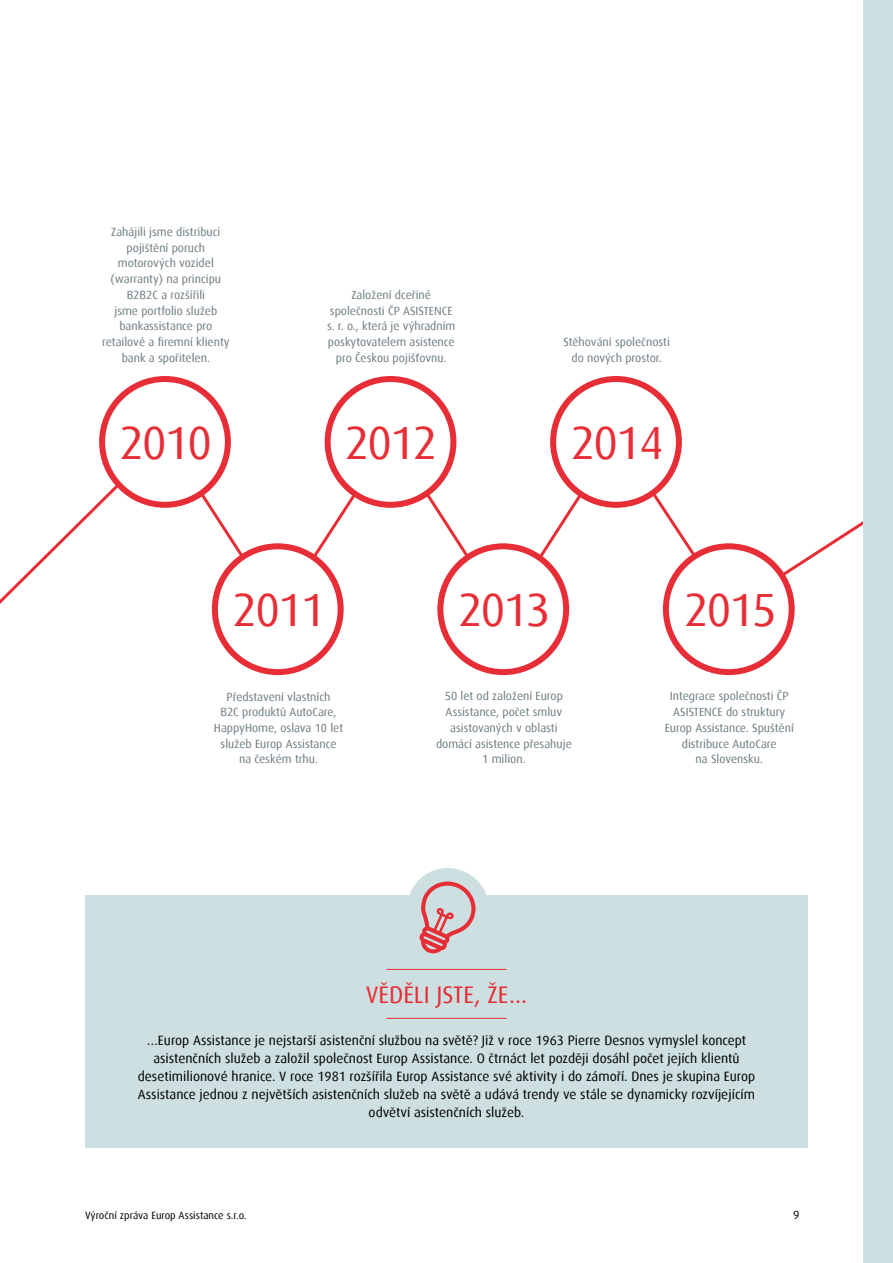
<style>
.page{position:relative;width:893px;height:1263px;background:#fff}
.page>*{position:absolute;margin:0;border:0;box-sizing:border-box;transform-origin:0 0}
.t1{font:46.5px "Dax CE";letter-spacing:-.04em;color:#e72e36}
.t2{font:24px "Dax CE";color:#e72e36}
.t3{font:13.5px/18px "Dax CE";color:#000;text-align:center}
.t4{font:12px "Dax CE";color:#000}
.t5{font:11.85px/15.8px "Dax CE";color:#6c7b83;text-align:center}
.t6{font:10.5px "Dax CE";color:#000}
</style>
<div class="page">
<svg style="left:0;top:433px;width:863px;height:243px"></svg>
<div style="left:328px;top:379px;width:125px;height:126px;background:#fff;border-radius:50%"></div>
<div style="left:325px;top:376px;width:131px;height:132px;border:6px solid #e72e36;border-radius:50%"></div>
<div style="left:553px;top:379px;width:126px;height:126px;background:#fff;border-radius:50%"></div>
<div style="left:550px;top:376px;width:132px;height:132px;border:6px solid #e72e36;border-radius:50%"></div>
<div style="left:102px;top:379px;width:126px;height:126px;background:#fff;border-radius:50%"></div>
<div style="left:99px;top:376px;width:132px;height:132px;border:6px solid #e72e36;border-radius:50%"></div>
<div style="left:440px;top:546px;width:126px;height:126px;background:#fff;border-radius:50%"></div>
<div style="left:437px;top:543px;width:132px;height:132px;border:6px solid #e72e36;border-radius:50%"></div>
<div style="left:666px;top:546px;width:126px;height:126px;background:#fff;border-radius:50%"></div>
<div style="left:663px;top:543px;width:132px;height:132px;border:6px solid #e72e36;border-radius:50%"></div>
<div style="left:215px;top:546px;width:126px;height:126px;background:#fff;border-radius:50%"></div>
<div style="left:212px;top:543px;width:132px;height:132px;border:6px solid #e72e36;border-radius:50%"></div>
<div style="left:85px;top:895px;width:723px;height:252px;background:#cddfe0"></div>
<svg style="left:387px;top:868px;width:119px;height:101px"></svg>
<hr style="left:386px;top:969px;width:121px;height:1px;background:#e72e36">
<hr style="left:386px;top:1018px;width:121px;height:1px;background:#e72e36">
<div style="left:863px;top:0;width:30px;height:1263px;background:#cddfe0"></div>
<p class="t5" style="left:102px;top:224px;width:129px">Zahájili jsme distribuci pojištění poruch motorových vozidel (warranty) na principu<br>B2B2C a rozšířili<br>jsme portfolio služeb bankassistance pro retailové a firemní klienty bank a spořitelen.</p>
<p class="t5" style="left:327px;top:286px;width:130px">Založení dceřiné společnosti ČP ASISTENCE s. r. o., která je výhradním poskytovatelem asistence pro Českou pojišťovnu.</p>
<p class="t5" style="left:563px;top:334px;width:108px">Stěhování společnosti do nových prostor.</p>
<h1 class="t1" style="left:119px;top:414px;width:94px">2010</h1>
<h1 class="t1" style="left:345px;top:414px;width:94px">2012</h1>
<h1 class="t1" style="left:571px;top:414px;width:94px">2014</h1>
<h1 class="t1" style="left:233px;top:580px;width:94px">2011</h1>
<h1 class="t1" style="left:458px;top:580px;width:94px">2013</h1>
<h1 class="t1" style="left:684px;top:580px;width:94px">2015</h1>
<p class="t5" style="left:214px;top:688px;width:131px">Představení vlastních<br>B2C produktů AutoCare,<br>HappyHome, oslava 10 let služeb Europ Assistance na českém trhu.</p>
<p class="t5" style="left:436px;top:688px;width:137px">50 let od založení Europ<br>Assistance, počet smluv asistovaných v oblasti domácí asistence přesahuje<br>1 milion.</p>
<p class="t5" style="left:665px;top:688px;width:131px">Integrace společnosti ČP<br>ASISTENCE do struktury<br>Europ Assistance. Spuštění distribuce AutoCare<br>na Slovensku.</p>
<h2 class="t2" style="left:366px;top:979px;width:163px">VĚDĚLI JSTE, ŽE...</h2>
<p class="t3" style="left:138px;top:1031px;width:619px">…Europ Assistance je nejstarší asistenční službou na světě? Již v roce 1963 Pierre Desnos vymyslel koncept asistenčních služeb a založil společnost Europ Assistance. O čtrnáct let později dosáhl počet jejích klientů desetimilionové hranice. V roce 1981 rozšířila Europ Assistance své aktivity i do zámoří. Dnes je skupina Europ Assistance jednou z největších asistenčních služeb na světě a udává trendy ve stále se dynamicky rozvíjejícím odvětví asistenčních služeb.</p>
<p class="t6" style="left:85px;top:1209px;width:163px">Výroční zpráva Europ Assistance s.r.o.</p>
<p class="t4" style="left:793px;top:1208px;width:8px">9</p>
</div>
